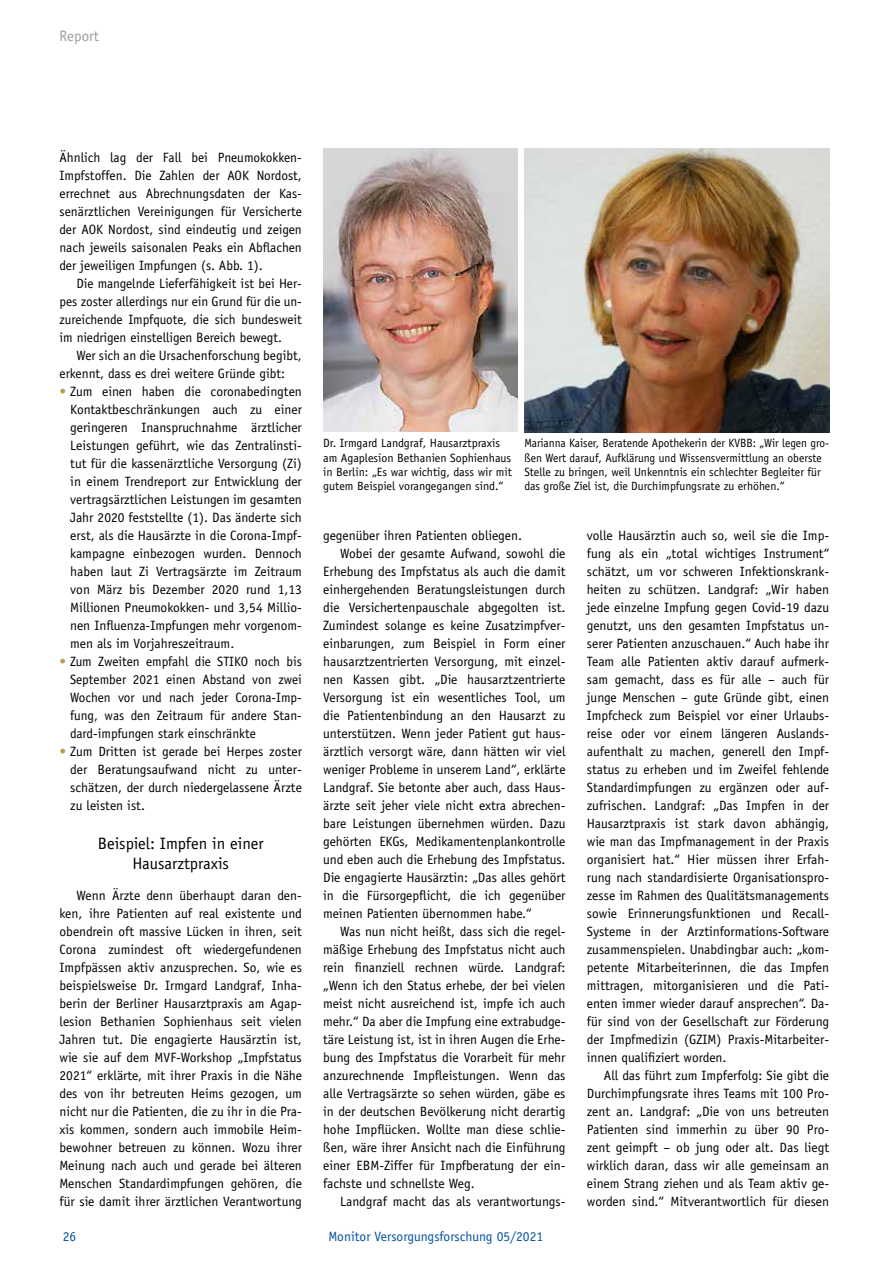
<style>
.page{position:relative;width:893px;height:1263px;background:#fff}
.page>*{position:absolute;margin:0;border:0;box-sizing:border-box;transform-origin:0 0}
.t1{font:16.5px/19.8px "Officina Sans";color:#000;text-align:center}
.t2{font:15px "Officina Sans";color:#9c9e9f}
.t3{font:13.5px/18px "Officina Sans";color:#000;text-align:justify}
.t4{font:13.5px "Officina Sans";color:#00519e}
.t5{font:12px/14.4px "Officina Sans";color:#000;scale:.95 1}
.t6{font:12px/14.4px "Officina Sans";color:#000}
.s1{color:#bd9e55}
</style>
<div class="page">
<img style="left:524px;top:149px;width:305px;height:283px">
<img style="left:323px;top:149px;width:194px;height:282px">
<p class="t2" style="left:60px;top:27px;width:41px">Report</p>
<p class="t3" style="left:60px;top:148px;width:244px">Ähnlich lag der Fall bei Pneumokokken-Impfstoffen. Die Zahlen der AOK Nordost, errechnet aus Abrechnungsdaten der Kas&shy;senärztlichen Vereinigungen für Versicherte der AOK Nordost, sind eindeutig und zeigen nach jeweils saisonalen Peaks ein Abflachen der jeweiligen Impfungen (s. Abb. 1).</p>
<p class="t3" style="left:60px;top:274px;width:244px;text-indent:17px">Die mangelnde Lieferfähigkeit ist bei Her&shy;pes zoster allerdings nur ein Grund für die un&shy;zureichende Impfquote, die sich bundesweit im niedrigen einstelligen Bereich bewegt.</p>
<p class="t3" style="left:60px;top:346px;width:244px;text-indent:17px">Wer sich an die Ursachenforschung begibt, erkennt, dass es drei weitere Gründe gibt:</p>
<p class="t3" style="left:70px;top:382px;width:233px;text-indent:-11px"><span class="s1">•</span> Zum einen haben die coronabedingten Kontaktbeschränkungen auch zu einer geringeren Inanspruchnahme ärztlicher Leistungen geführt, wie das Zentralinsti&shy;tut für die kassenärztliche Versorgung (Zi) in einem Trendreport zur Entwicklung der vertragsärztlichen Leistungen im gesamten Jahr 2020 feststellte (1). Das änderte sich erst, als die Hausärzte in die Corona-Impf&shy;kampagne einbezogen wurden. Dennoch haben laut Zi Vertragsärzte im Zeitraum von März bis Dezember 2020 rund 1,13<br>Millionen Pneumokokken- und 3,54 Millio&shy;nen Influenza-Impfungen mehr vorgenom&shy;men als im Vorjahreszeitraum.</p>
<p class="t3" style="left:70px;top:652px;width:233px;text-indent:-11px"><span class="s1">•</span> Zum Zweiten empfahl die STIKO noch bis September 2021 einen Abstand von zwei Wochen vor und nach jeder Corona-Imp&shy;fung, was den Zeitraum für andere Stan&shy;dard-impfungen stark einschränkte</p>
<p class="t3" style="left:70px;top:742px;width:233px;text-indent:-11px"><span class="s1">•</span> Zum Dritten ist gerade bei Herpes zoster der Beratungsaufwand nicht zu unter&shy;schätzen, der durch niedergelassene Ärzte zu leisten ist.</p>
<p class="t1" style="left:98px;top:834px;width:167px">Beispiel: Impfen in einer<br>Hausarztpraxis</p>
<p class="t3" style="left:60px;top:886px;width:244px;text-indent:17px">Wenn Ärzte denn überhaupt daran den&shy;ken, ihre Patienten auf real existente und obendrein oft massive Lücken in ihren, seit Corona zumindest oft wiedergefundenen Impfpässen aktiv anzusprechen. So, wie es beispielsweise Dr. Irmgard Landgraf, Inha&shy;berin der Berliner Hausarztpraxis am Agap&shy;lesion Bethanien Sophienhaus seit vielen Jahren tut. Die engagierte Hausärztin ist, wie sie auf dem MVF-Workshop „Impfstatus 2021“ erklärte, mit ihrer Praxis in die Nähe des von ihr betreuten Heims gezogen, um nicht nur die Patienten, die zu ihr in die Pra&shy;xis kommen, sondern auch immobile Heim&shy;bewohner betreuen zu können. Wozu ihrer Meinung nach auch und gerade bei älteren Menschen Standardimpfungen gehören, die für sie damit ihrer ärztlichen Verantwortung</p>
<p class="t6" style="left:323px;top:436px;width:190px">Dr. Irmgard Landgraf, Hausarztpraxis am Agaplesion Bethanien Sophienhaus in Berlin: „Es war wichtig, dass wir mit gutem Beispiel vorangegangen sind.“</p>
<p class="t3" style="left:323px;top:526px;width:200px">gegenüber ihren Patienten obliegen.</p>
<p class="t3" style="left:340px;top:544px;width:227px">Wobei der gesamte Aufwand, sowohl die</p>
<p class="t3" style="left:323px;top:562px;width:244px">Erhebung des Impfstatus als auch die damit</p>
<p class="t3" style="left:323px;top:580px;width:244px">einhergehenden Beratungsleistungen durch</p>
<p class="t3" style="left:323px;top:598px;width:244px">die Versichertenpauschale abgegolten ist.</p>
<p class="t3" style="left:323px;top:616px;width:244px">Zumindest solange es keine Zusatzimpfver-</p>
<p class="t3" style="left:323px;top:634px;width:244px">einbarungen, zum Beispiel in Form einer</p>
<p class="t3" style="left:323px;top:652px;width:244px">hausarztzentrierten Versorgung, mit einzel-</p>
<p class="t3" style="left:323px;top:670px;width:244px">nen Kassen gibt. „Die hausarztzentrierte</p>
<p class="t3" style="left:323px;top:688px;width:244px">Versorgung ist ein wesentliches Tool, um</p>
<p class="t3" style="left:323px;top:706px;width:244px">die Patientenbindung an den Hausarzt zu</p>
<p class="t3" style="left:323px;top:724px;width:244px">unterstützen. Wenn jeder Patient gut haus-</p>
<p class="t3" style="left:323px;top:742px;width:244px">ärztlich versorgt wäre, dann hätten wir viel</p>
<p class="t3" style="left:323px;top:760px;width:244px">weniger Probleme in unserem Land“, erklärte</p>
<p class="t3" style="left:323px;top:778px;width:244px">Landgraf. Sie betonte aber auch, dass Haus-</p>
<p class="t3" style="left:323px;top:796px;width:244px">ärzte seit jeher viele nicht extra abrechen-</p>
<p class="t3" style="left:323px;top:814px;width:244px">bare Leistungen übernehmen würden. Dazu</p>
<p class="t3" style="left:323px;top:832px;width:244px">gehörten EKGs, Medikamentenplankontrolle</p>
<p class="t3" style="left:323px;top:850px;width:244px">und eben auch die Erhebung des Impfstatus.</p>
<p class="t3" style="left:323px;top:868px;width:244px">Die engagierte Hausärztin: „Das alles gehört</p>
<p class="t3" style="left:323px;top:886px;width:244px">in die Fürsorgepflicht, die ich gegenüber</p>
<p class="t3" style="left:323px;top:904px;width:210px">meinen Patienten übernommen habe.“</p>
<p class="t3" style="left:340px;top:922px;width:227px">Was nun nicht heißt, dass sich die regel-</p>
<p class="t3" style="left:323px;top:940px;width:244px">mäßige Erhebung des Impfstatus nicht auch</p>
<p class="t3" style="left:323px;top:958px;width:244px">rein finanziell rechnen würde. Landgraf:</p>
<p class="t3" style="left:323px;top:976px;width:244px">„Wenn ich den Status erhebe, der bei vielen</p>
<p class="t3" style="left:323px;top:994px;width:244px">meist nicht ausreichend ist, impfe ich auch</p>
<p class="t3" style="left:323px;top:1012px;width:244px">mehr.“ Da aber die Impfung eine extrabudge-</p>
<p class="t3" style="left:323px;top:1030px;width:244px">täre Leistung ist, ist in ihren Augen die Erhe-</p>
<p class="t3" style="left:323px;top:1048px;width:244px">bung des Impfstatus die Vorarbeit für mehr</p>
<p class="t3" style="left:323px;top:1066px;width:244px">anzurechnende Impfleistungen. Wenn das</p>
<p class="t3" style="left:323px;top:1084px;width:244px">alle Vertragsärzte so sehen würden, gäbe es</p>
<p class="t3" style="left:323px;top:1102px;width:244px">in der deutschen Bevölkerung nicht derartig</p>
<p class="t3" style="left:323px;top:1120px;width:244px">hohe Impflücken. Wollte man diese schlie-</p>
<p class="t3" style="left:323px;top:1138px;width:244px">ßen, wäre ihrer Ansicht nach die Einführung</p>
<p class="t3" style="left:323px;top:1156px;width:244px">einer EBM-Ziffer für Impfberatung der ein-</p>
<p class="t3" style="left:323px;top:1174px;width:153px">fachste und schnellste Weg.</p>
<p class="t3" style="left:340px;top:1192px;width:227px">Landgraf macht das als verantwortungs-</p>
<p class="t5" style="left:524px;top:436px;width:322px">Marianna Kaiser, Beratende Apothekerin der KVBB: „Wir legen gro&shy;ßen Wert darauf, Aufklärung und Wissensvermittlung an oberste Stelle zu bringen, weil Unkenntnis ein schlechter Begleiter für das große Ziel ist, die Durchimpfungsrate zu erhöhen.“</p>
<p class="t3" style="left:587px;top:526px;width:244px">volle Hausärztin auch so, weil sie die Imp&shy;fung als ein „total wichtiges Instrument“ schätzt, um vor schweren Infektionskrank&shy;heiten zu schützen. Landgraf: „Wir haben jede einzelne Impfung gegen Covid-19 dazu genutzt, uns den gesamten Impfstatus un&shy;serer Patienten anzuschauen.“ Auch habe ihr Team alle Patienten aktiv darauf aufmerk&shy;sam gemacht, dass es für alle – auch für junge Menschen – gute Gründe gibt, einen Impfcheck zum Beispiel vor einer Urlaubs&shy;reise oder vor einem längeren Auslands&shy;aufenthalt zu machen, generell den Impf&shy;status zu erheben und im Zweifel fehlende Standardimpfungen zu ergänzen oder auf&shy;zufrischen. Landgraf: „Das Impfen in der Hausarztpraxis ist stark davon abhängig, wie man das Impfmanagement in der Praxis organisiert hat.“ Hier müssen ihrer Erfah&shy;rung nach standardisierte Organisationspro&shy;zesse im Rahmen des Qualitätsmanagements sowie Erinnerungsfunktionen und Recall-Systeme in der Arztinformations-Software zusammenspielen. Unabdingbar auch: „kom&shy;petente Mitarbeiterinnen, die das Impfen mittragen, mitorganisieren und die Pati&shy;enten immer wieder darauf ansprechen“. Da&shy;für sind von der Gesellschaft zur Förderung der Impfmedizin (GZIM) Praxis-Mitarbeiter&shy;innen qualifiziert worden.</p>
<p class="t3" style="left:587px;top:1066px;width:244px;text-indent:17px">All das führt zum Impferfolg: Sie gibt die Durchimpfungsrate ihres Teams mit 100 Pro&shy;zent an. Landgraf: „Die von uns betreuten Patienten sind immerhin zu über 90 Pro&shy;zent geimpft – ob jung oder alt. Das liegt wirklich daran, dass wir alle gemeinsam an einem Strang ziehen und als Team aktiv ge&shy;worden sind.“ Mitverantwortlich für diesen</p>
<p class="t4" style="left:63px;top:1228px;width:15px">26</p>
<p class="t4" style="left:329px;top:1228px;width:216px">Monitor Versorgungsforschung 05/2021</p>
</div>
